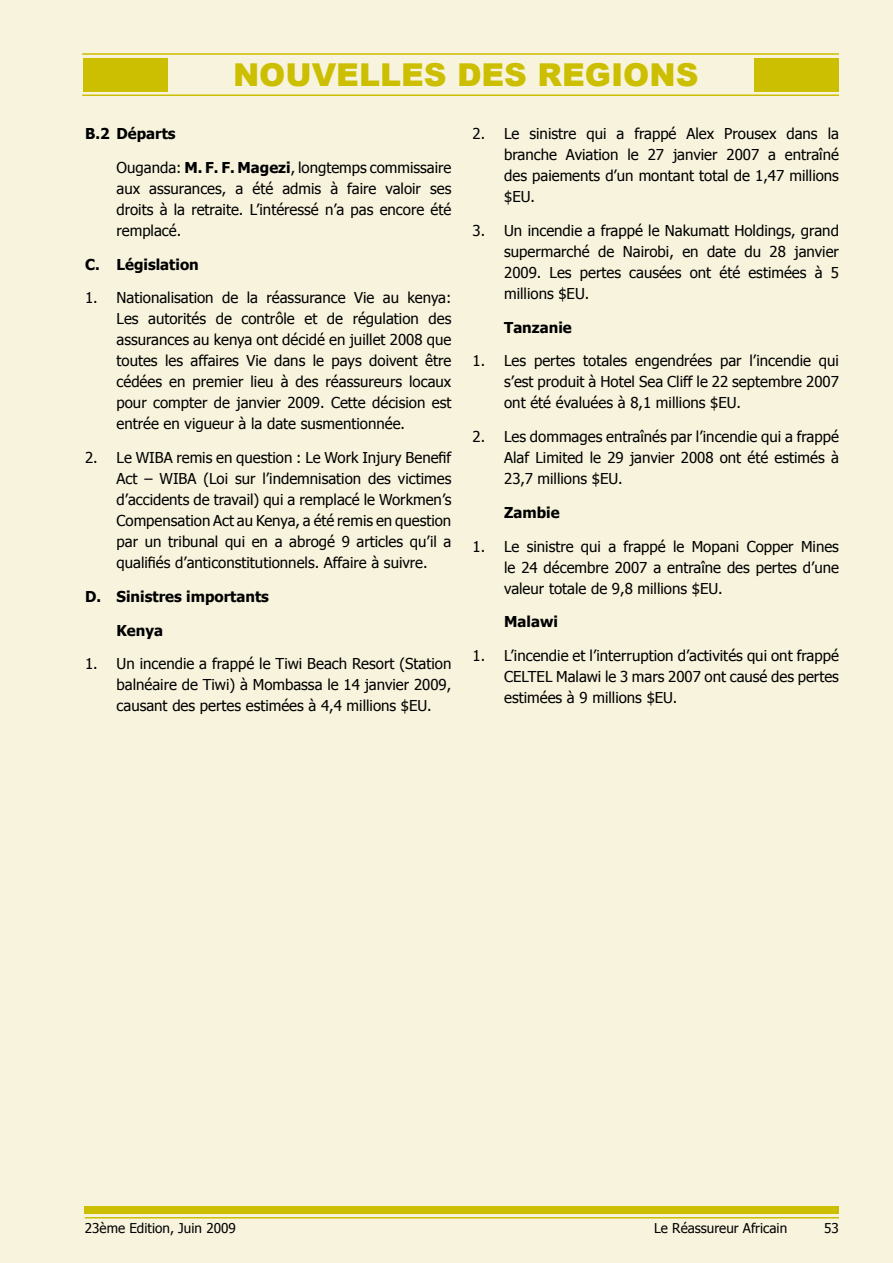
<style>
.page{position:relative;width:893px;height:1263px;background:#f7f3dc}
.page>*{position:absolute;margin:0;border:0;box-sizing:border-box;transform-origin:0 0}
.t1{font:900 31.5px "Arial";color:#ccbe00}
.t2{font:15px/21px "Tahoma";color:#000;text-align:justify}
.t3{font:700 15px "Tahoma";color:#000}
.t4{font:13.5px "Tahoma";color:#000}
.s1{font-weight:700}
</style>
<div class="page">
<div style="left:85px;top:1207px;width:754px;height:7px;background:#ccbe00"></div>
<hr style="left:85px;top:1217px;width:754px;height:1px;background:#ccbe00">
<hr style="left:82px;top:94px;width:757px;height:2px;background:#ccbe00">
<hr style="left:82px;top:53px;width:757px;height:2px;background:#ccbe00">
<div style="left:83px;top:58px;width:84px;height:33px;background:#ccbe00"></div>
<div style="left:755px;top:58px;width:84px;height:33px;background:#ccbe00"></div>
<h1 class="t1" style="left:233px;top:57px;width:467px">NOUVELLES DES REGIONS</h1>
<p class="t3" style="left:85px;top:124px;width:92px">B.2 Départs</p>
<p class="t2" style="left:117px;top:156px;width:336px">Ouganda: <span class="s1">M. F. F. Magezi</span>, longtemps commissaire aux assurances, a été admis à faire valoir ses droits à la retraite. L’intéressé n’a pas encore été remplacé.</p>
<p class="t3" style="left:85px;top:255px;width:115px">C. Législation</p>
<p class="t2" style="left:117px;top:287px;width:336px;text-indent:-32px">1 . Nationalisation de la réassurance Vie au kenya:<br>Les autorités de contrôle et de régulation des assurances au kenya ont décidé en juillet 2008 que toutes les affaires Vie dans le pays doivent être cédées en premier lieu à des réassureurs locaux pour compter de janvier 2009. Cette décision est entrée en vigueur à la date susmentionnée.</p>
<p class="t2" style="left:117px;top:447px;width:336px;text-indent:-32px">2. Le WIBA remis en question : Le Work Injury Benefif Act – WIBA (Loi sur l’indemnisation des victimes d’accidents de travail) qui a remplacé le Workmen’s Compensation Act au Kenya, a été remis en question par un tribunal qui en a abrogé 9 articles qu’il a qualifiés d’anticonstitutionnels. Affaire à suivre.</p>
<p class="t3" style="left:85px;top:587px;width:185px">D. Sinistres importants</p>
<p class="t3" style="left:117px;top:621px;width:48px">Kenya</p>
<p class="t2" style="left:117px;top:653px;width:336px;text-indent:-32px">1 . Un incendie a frappé le Tiwi Beach Resort (Station balnéaire de Tiwi) à Mombassa le 14 janvier 2009, causant des pertes estimées à 4,4 millions $EU.</p>
<p class="t2" style="left:504px;top:123px;width:336px;text-indent:-31px">2. Le sinistre qui a frappé Alex Prousex dans la branche Aviation le 27 janvier 2007 a entraîné des paiements d’un montant total de 1,47 millions $EU.</p>
<p class="t2" style="left:504px;top:219px;width:336px;text-indent:-32px">3. Un incendie a frappé le Nakumatt Holdings, grand supermarché de Nairobi, en date du 28 janvier 2009. Les pertes causées ont été estimées à 5 millions $EU.</p>
<p class="t3" style="left:504px;top:318px;width:69px">Tanzanie</p>
<p class="t2" style="left:504px;top:350px;width:336px;text-indent:-32px">1 . Les pertes totales engendrées par l’incendie qui s’est produit à Hotel Sea Cliff le 22 septembre 2007 ont été évaluées à 8,1 millions $EU.</p>
<p class="t2" style="left:504px;top:426px;width:336px;text-indent:-32px">2. Les dommages entraînés par l’incendie qui a frappé Alaf Limited le 29 janvier 2008 ont été estimés à 23,7 millions $EU.</p>
<p class="t3" style="left:504px;top:503px;width:57px">Zambie</p>
<p class="t2" style="left:504px;top:535px;width:336px;text-indent:-32px">1 . Le sinistre qui a frappé le Mopani Copper Mines le 24 décembre 2007 a entraîne des pertes d’une valeur totale de 9,8 millions $EU.</p>
<p class="t3" style="left:504px;top:612px;width:55px">Malawi</p>
<p class="t2" style="left:504px;top:645px;width:336px;text-indent:-32px">1 . L’incendie et l’interruption d’activités qui ont frappé CELTEL Malawi le 3 mars 2007 ont causé des pertes estimées à 9 millions $EU.</p>
<p class="t4" style="left:85px;top:1219px;width:152px">23ème Edition, Juin 2009</p>
<p class="t4" style="left:654px;top:1220px;width:134px">Le Réassureur Africain</p>
<p class="t4" style="left:824px;top:1220px;width:16px">53</p>
</div>
